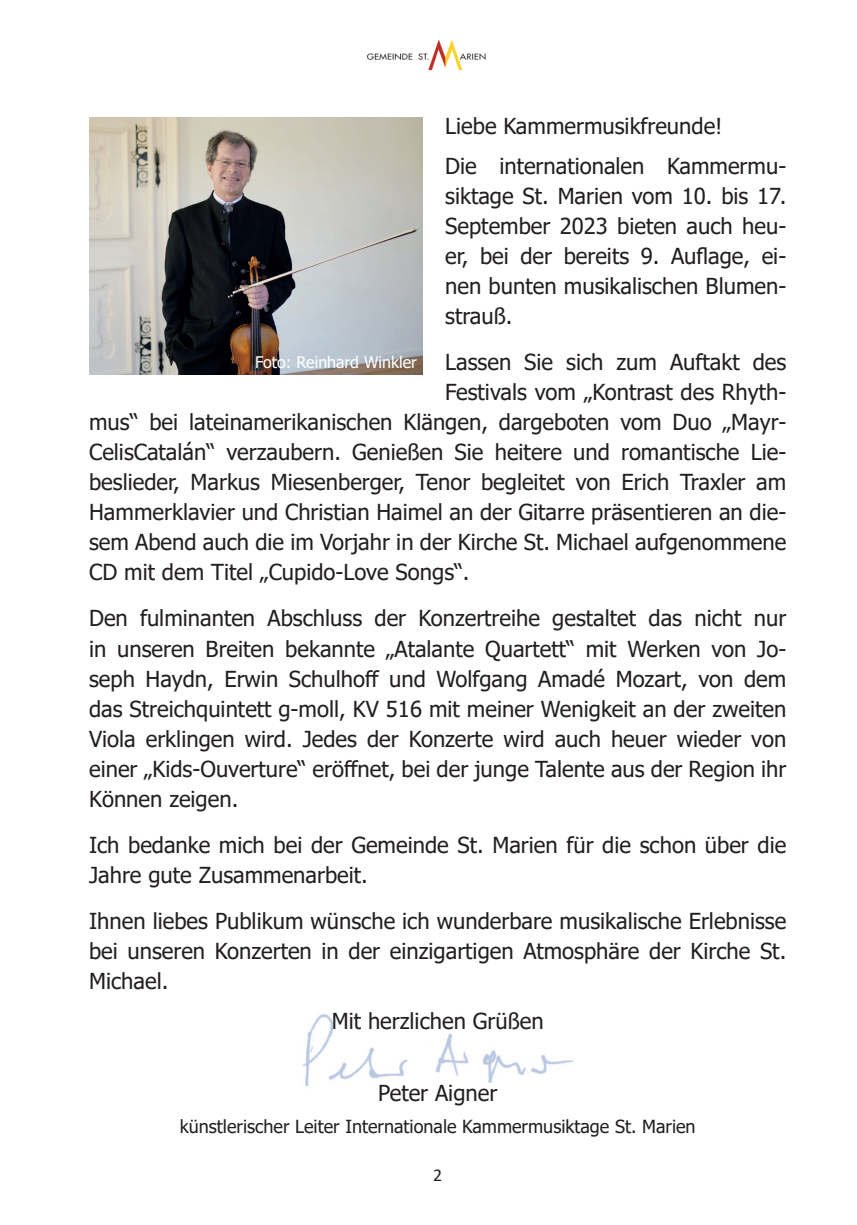
<style>
.page{position:relative;width:857px;height:1225px;background:#fff}
.page>*{position:absolute;margin:0;border:0;box-sizing:border-box;transform-origin:0 0}
.t1{font:22px/30px "Tahoma";color:#231f20;text-align:justify}
.t2{font:18px "Tahoma";color:#231f20}
.t3{font:18px "Calibri";color:#231f20}
.t4{font:16px "Tahoma";color:#fff}
</style>
<div class="page">
<img style="left:366px;top:39px;width:120px;height:32px">
<img style="left:89px;top:117px;width:333px;height:258px">
<img style="left:302px;top:1014px;width:271px;height:73px">
<p class="t1" style="left:445px;top:107px;width:342px;line-height:40px">Liebe Kammermusikfreunde!<br>Die internationalen Kammermu-</p>
<p class="t1" style="left:445px;top:182px;width:342px">siktage St. Marien vom 10. bis 17.<br>September 2023 bieten auch heu&shy;er, bei der bereits 9. Auflage, ei&shy;nen bunten musikalischen Blumen&shy;strauß.</p>
<p class="t1" style="left:445px;top:348px;width:342px">Lassen Sie sich zum Auftakt des</p>
<p class="t1" style="left:445px;top:378px;width:342px">Festivals vom „Kontrast des Rhyth-</p>
<p class="t1" style="left:89px;top:408px;width:698px">mus“ bei lateinamerikanischen Klängen, dargeboten vom Duo „Mayr-</p>
<p class="t1" style="left:89px;top:438px;width:698px">CelisCatalán“ verzaubern. Genießen Sie heitere und romantische Lie-</p>
<p class="t1" style="left:89px;top:468px;width:698px">beslieder, Markus Miesenberger, Tenor begleitet von Erich Traxler am</p>
<p class="t1" style="left:89px;top:498px;width:698px">Hammerklavier und Christian Haimel an der Gitarre präsentieren an die-</p>
<p class="t1" style="left:89px;top:528px;width:698px">sem Abend auch die im Vorjahr in der Kirche St. Michael aufgenommene</p>
<p class="t1" style="left:89px;top:559px;width:382px">CD mit dem Titel „Cupido-Love Songs“.</p>
<p class="t1" style="left:89px;top:605px;width:698px">Den fulminanten Abschluss der Konzertreihe gestaltet das nicht nur in unseren Breiten bekannte „Atalante Quartett“ mit Werken von Jo&shy;seph Haydn, Erwin Schulhoff und Wolfgang Amadé Mozart, von dem das Streichquintett g-moll, KV 516 mit meiner Wenigkeit an der zweiten Viola erklingen wird. Jedes der Konzerte wird auch heuer wieder von einer „Kids-Ouverture“ eröffnet, bei der junge Talente aus der Region ihr Können zeigen.</p>
<p class="t1" style="left:89px;top:831px;width:698px">Ich bedanke mich bei der Gemeinde St. Marien für die schon über die<br>Jahre gute Zusammenarbeit.</p>
<p class="t1" style="left:89px;top:907px;width:698px">Ihnen liebes Publikum wünsche ich wunderbare musikalische Erlebnisse bei unseren Konzerten in der einzigartigen Atmosphäre der Kirche St.<br>Michael.</p>
<p class="t1" style="left:331px;top:1007px;width:213px">Mit herzlichen Grüßen</p>
<p class="t4" style="left:255px;top:351px;width:163px">Foto: Reinhard Winkler</p>
<p class="t1" style="left:378px;top:1079px;width:121px">Peter Aigner</p>
<p class="t2" style="left:180px;top:1114px;width:517px">künstlerischer Leiter Internationale Kammermusiktage St. Marien</p>
<p class="t3" style="left:433px;top:1162px;width:11px">2</p>
</div>
